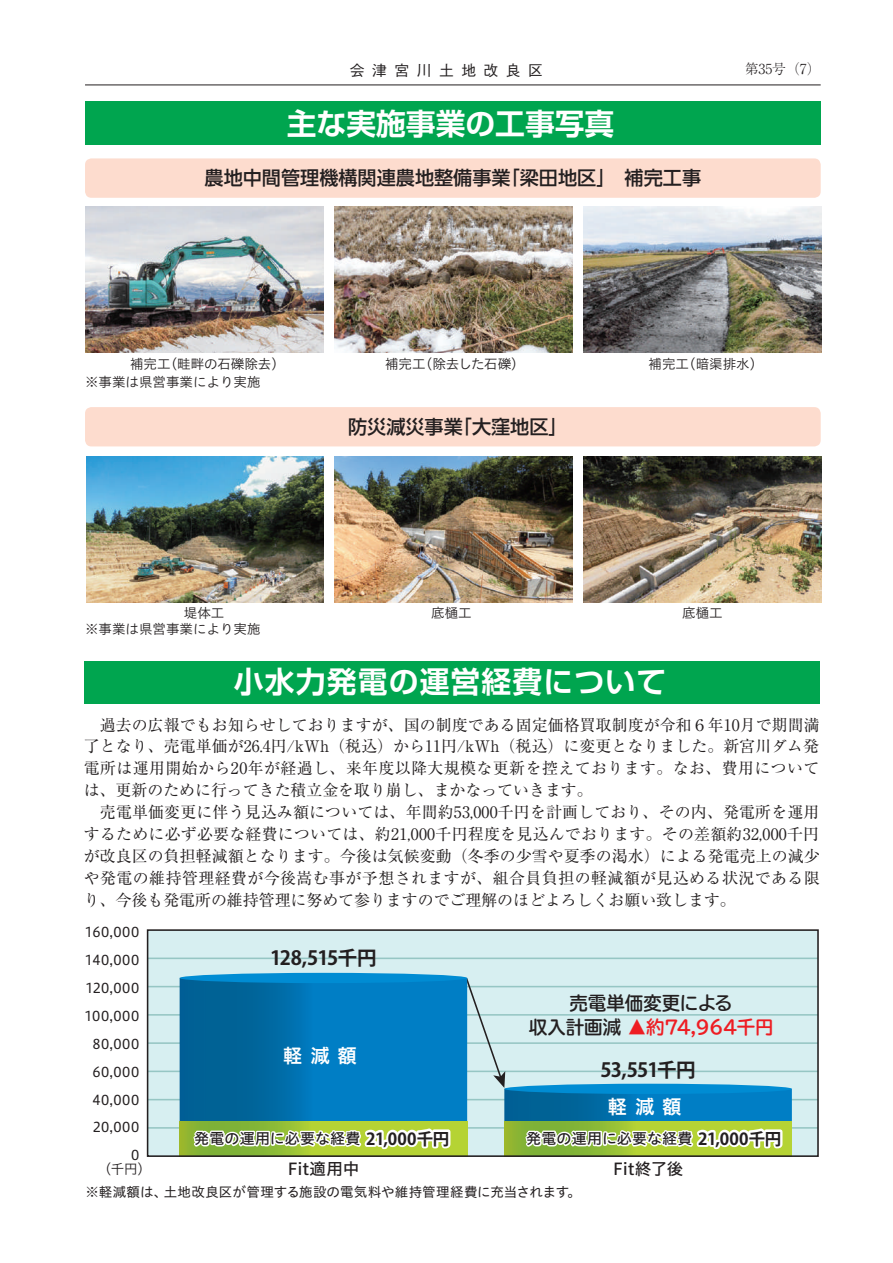
<style>
.page{position:relative;width:893px;height:1263px;background:#fff}
.page>*{position:absolute;margin:0;border:0;box-sizing:border-box;transform-origin:0 0}
.t1{font:700 29.7px "Shin Go Pro De";letter-spacing:.04em;color:#fff}
.t2{font:700 29.7px "Shin Go Pro De";color:#fff}
.t3{font:700 19.5px "Koz Go Pro";letter-spacing:-.04em;color:#231f20}
.t4{font:19.5px "Hiragino UD Sans Std W6";letter-spacing:.4em;color:#fff}
.t5{font:500 19.2px "UD Shin Go Pro";color:#231f20}
.t6{font:700 18.45px/23.9px "TBUDR Go Std";letter-spacing:-.015em;color:#231f20;text-align:center}
.t7{font:16.5px "Hiragino UD Sans Std W5";letter-spacing:-.005em;color:#231f20}
.t8{font:15.9px/21.9px "Ryumin Pro";letter-spacing:.005em;color:#231f20}
.t9{font:15px "Hiragino UD Sans Std W5";letter-spacing:.005em;color:#231f20}
.t10{font:500 14.85px "Gothic BBB Pro";letter-spacing:.5em;color:#231f20}
.t11{font:300 13.8px "Ryumin Pro";color:#231f20}
.t12{font:13.5px "Hiragino UD Sans Std N W3";color:#231f20}
.t13{font:13.5px/27.9px "Hiragino UD Sans Std W4";letter-spacing:.045em;color:#231f20;text-align:right}
.t14{font:13.5px "Hiragino UD Sans Std W4";letter-spacing:.005em;color:#231f20}
.t15{font:13.5px "Hiragino UD Sans Std W3";color:#231f20}
.s1{color:#ee1d23}
.s2{font-family:"Koz Go Pro";font-weight:700;font-size:16.5px}
</style>
<div class="page">
<div style="left:85px;top:102px;width:736px;height:43px;background:#00a54f"></div>
<img style="left:85px;top:207px;width:238px;height:146px">
<img style="left:334px;top:207px;width:238px;height:146px">
<img style="left:583px;top:207px;width:239px;height:146px">
<img style="left:86px;top:456px;width:237px;height:146px">
<img style="left:334px;top:456px;width:238px;height:146px">
<img style="left:583px;top:456px;width:238px;height:146px">
<div style="left:85px;top:158px;width:736px;height:40px;background:#fddcce;border-radius:6px"></div>
<div style="left:85px;top:407px;width:736px;height:39px;background:#fddcce;border-radius:6px"></div>
<div style="left:84px;top:661px;width:735px;height:42px;background:#00a54f"></div>
<div style="left:148px;top:930px;width:670px;height:226px;background:#d7eff1"></div>
<hr style="left:148px;top:1127px;width:670px;height:2px;background:#96c6c4">
<hr style="left:148px;top:1099px;width:670px;height:1px;background:#96c6c4">
<hr style="left:148px;top:1070px;width:670px;height:2px;background:#96c6c4">
<hr style="left:148px;top:1042px;width:670px;height:2px;background:#96c6c4">
<hr style="left:148px;top:1014px;width:670px;height:2px;background:#96c6c4">
<hr style="left:148px;top:986px;width:670px;height:1px;background:#96c6c4">
<hr style="left:148px;top:957px;width:670px;height:2px;background:#96c6c4">
<svg style="left:180px;top:978px;width:285px;height:143px;background:#0073b3"></svg>
<div style="left:180px;top:973px;width:287px;height:10px;background:#008cd3;border-radius:50%"></div>
<svg style="left:180px;top:1121px;width:287px;height:33px"></svg>
<svg style="left:189px;top:1087px;width:264px;height:65px;background:#60a6a1"></svg>
<svg style="left:504px;top:1152px;width:288px;height:2px"></svg>
<div style="left:147px;top:929px;width:672px;height:228px;border:2px solid #231f20"></div>
<svg style="left:465px;top:977px;width:327px;height:175px"></svg>
<hr style="left:85px;top:85px;width:736px;height:1px;background:#231f20">
<p class="t10" style="left:350px;top:59px;width:195px">会津宮川土地改良区</p>
<p class="t11" style="left:745px;top:58px;width:78px">第35号（7）</p>
<h1 class="t2" style="left:287px;top:99px;width:329px">主な実施事業の工事写真</h1>
<p class="t5" style="left:205px;top:162px;width:498px">農地中間管理機構関連農地整備事業「梁田地区」　補完工事</p>
<p class="t12" style="left:130px;top:354px;width:156px">補完工（畦畔の石礫除去）</p>
<p class="t12" style="left:385px;top:354px;width:141px">補完工（除去した石礫）</p>
<p class="t12" style="left:648px;top:354px;width:116px">補完工（暗渠排水）</p>
<p class="t12" style="left:85px;top:372px;width:177px">※事業は県営事業により実施</p>
<p class="t5" style="left:348px;top:411px;width:221px">防災減災事業「大窪地区」</p>
<p class="t12" style="left:184px;top:603px;width:42px">堤体工</p>
<p class="t12" style="left:431px;top:603px;width:42px">底樋工</p>
<p class="t12" style="left:682px;top:603px;width:42px">底樋工</p>
<p class="t12" style="left:85px;top:619px;width:177px">※事業は県営事業により実施</p>
<h1 class="t1" style="left:234px;top:657px;width:434px">小水力発電の運営経費について</h1>
<p class="t8" style="left:84px;top:712px;width:737px">　過去の広報でもお知らせしておりますが、国の制度である固定価格買取制度が令和６年10月で期間満了となり、売電単価が26.4円/kWh（税込）から11円/kWh（税込）に変更となりました。新宮川ダム発電所は運用開始から20年が経過し、来年度以降大規模な更新を控えております。なお、費用については、更新のために行ってきた積立金を取り崩し、まかなっていきます。<br>　売電単価変更に伴う見込み額については、年間約53,000千円を計画しており、その内、発電所を運用するために必ず必要な経費については、約21,000千円程度を見込んでおります。その差額約32,000千円が改良区の負担軽減額となります。今後は気候変動（冬季の少雪や夏季の渇水）による発電売上の減少や発電の維持管理経費が今後嵩む事が予想されますが、組合員負担の軽減額が見込める状況である限り、今後も発電所の維持管理に努めて参りますのでご理解のほどよろしくお願い致します。</p>
<p class="t13" style="left:85px;top:917px;width:56px">160,000<br>140,000<br>120,000<br>100,000<br>80,000<br>60,000<br>40,000<br>20,000<br>0</p>
<p class="t15" style="left:98px;top:1159px;width:55px">（千円）</p>
<p class="t7" style="left:288px;top:1156px;width:73px">Fit適用中</p>
<p class="t14" style="left:85px;top:1182px;width:497px">※軽減額は、土地改良区が管理する施設の電気料や維持管理経費に充当されます。</p>
<p class="t3" style="left:270px;top:945px;width:108px">128,515千円</p>
<p class="t6" style="left:529px;top:991px;width:246px">売電単価変更による<br>収入計画減 <span class="s1">▲約74,964千円</span></p>
<p class="t4" style="left:283px;top:1040px;width:76px">軽減額</p>
<p class="t3" style="left:600px;top:1057px;width:97px">53,551千円</p>
<p class="t4" style="left:608px;top:1092px;width:76px">軽減額</p>
<p class="t9" style="left:194px;top:1127px;width:257px">発電の運用に必要な経費 <span class="s2">21,000千円</span></p>
<p class="t9" style="left:526px;top:1127px;width:257px">発電の運用に必要な経費 <span class="s2">21,000千円</span></p>
<p class="t7" style="left:613px;top:1156px;width:72px">Fit終了後</p>
</div>
